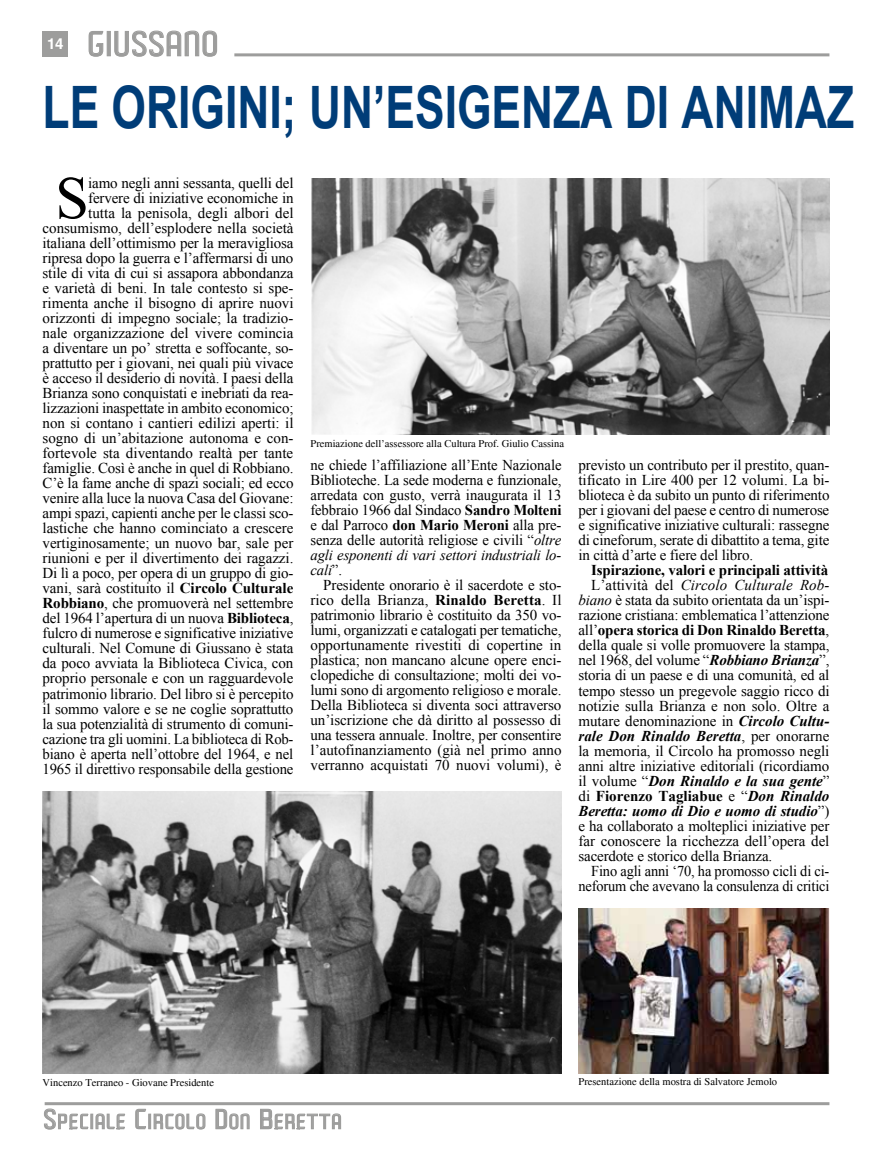
<style>
.page{position:relative;width:872px;height:1149px;background:#fff}
.page>*{position:absolute;margin:0;border:0;box-sizing:border-box;transform-origin:0 0}
.t1{font:60.3px "Times New Roman";color:#000}
.t2{font:700 58.5px "Arial";color:#003d78;scale:.76 1}
.t3{font:500 31.95px "Paragon";letter-spacing:.04em;color:#9d9d9c}
.t4{font:500 19.2px "Paragon";letter-spacing:.065em;color:#9d9d9c}
.t5{font:15px/15px "Times New Roman";letter-spacing:-.01em;color:#000;text-align:justify}
.t6{font:700 15px "Times New Roman";letter-spacing:-.01em;color:#000}
.t7{font:italic 700 15px "Times New Roman";color:#000}
.t8{font:15px "Times New Roman";letter-spacing:-.01em;color:#000;scale:.96 1}
.t9{font:italic 15px "Times New Roman";letter-spacing:.005em;color:#000}
.t10{font:10.5px "Times";color:#000}
.s1{font-weight:700}
.s2{font-style:italic}
.s3{font-style:normal}
.s4{font-weight:400}
.s5{font-weight:700;font-style:italic}
.s6{font-weight:400;font-style:normal}
.s7{font-size:25.5px}
</style>
<div class="page">
<hr style="left:45px;top:1101px;width:784px;height:3px;background:#9d9d9c">
<div style="left:43px;top:31px;width:25px;height:25px;background:#9d9d9c"></div>
<hr style="left:234px;top:53px;width:595px;height:3px;background:#9d9d9c">
<svg style="left:88px;top:31px;width:16px;height:26px"></svg>
<div style="left:107px;top:31px;width:4px;height:25px;border:1px solid #9d9d9c"></div>
<svg style="left:114px;top:30px;width:104px;height:27px"></svg>
<svg style="left:44px;top:1108px;width:81px;height:21px"></svg>
<svg style="left:135px;top:1108px;width:11px;height:21px"></svg>
<div style="left:148px;top:1113px;width:3px;height:15px;border:1px solid #9d9d9c"></div>
<svg style="left:153px;top:1113px;width:53px;height:16px"></svg>
<svg style="left:215px;top:1108px;width:35px;height:21px"></svg>
<svg style="left:260px;top:1108px;width:82px;height:21px"></svg>
<img style="left:43px;top:791px;width:518px;height:282px">
<img style="left:311px;top:178px;width:518px;height:256px">
<img style="left:579px;top:908px;width:250px;height:164px">
<h3 class="t3" style="left:47px;top:31px;width:172px"><sup>14</sup> GIUSSANO</h3>
<h2 class="t2" style="left:43px;top:68px;width:1069px">LE ORIGINI; UN’ESIGENZA DI ANIMAZ</h2>
<h1 class="t1" style="left:55px;top:157px;width:35px">S</h1>
<p class="t5" style="left:43px;top:175px;width:252px;text-align:right">iamo negli anni sessanta, quelli del<br>fervere di iniziative economiche in<br>tutta la penisola, degli albori del consumismo, dell’esplodere nella società italiana dell’ottimismo per la meravigliosa ripresa dopo la guerra e l’affermarsi di uno stile di vita di cui si assapora abbondanza e varietà di beni. In tale contesto si spe&shy;rimenta anche il bisogno di aprire nuovi orizzonti di impegno sociale; la tradizio&shy;nale organizzazione del vivere comincia a diventare un po’ stretta e soffocante, so&shy;prattutto per i giovani, nei quali più vivace è acceso il desiderio di novità. I paesi della Brianza sono conquistati e inebriati da rea&shy;lizzazioni inaspettate in ambito economico; non si contano i cantieri edilizi aperti: il sogno di un’abitazione autonoma e con&shy;fortevole sta diventando realtà per tante famiglie. Così è anche in quel di Robbiano.<br>C’è la fame anche di spazi sociali; ed ecco venire alla luce la nuova Casa del Giovane: ampi spazi, capienti anche per le classi sco&shy;lastiche che hanno cominciato a crescere vertiginosamente; un nuovo bar, sale per riunioni e per il divertimento dei ragazzi.<br>Di lì a poco, per opera di un gruppo di gio&shy;vani, sarà costituito il <span class="s1">Circolo Culturale Robbiano</span>, che promuoverà nel settembre del 1964 l’apertura di un nuova <span class="s1">Biblioteca</span>, fulcro di numerose e significative iniziative culturali. Nel Comune di Giussano è stata da poco avviata la Biblioteca Civica, con proprio personale e con un ragguardevole patrimonio librario. Del libro si è percepito il sommo valore e se ne coglie soprattutto la sua potenzialità di strumento di comuni&shy;cazione tra gli uomini. La biblioteca di Rob&shy;biano è aperta nell’ottobre del 1964, e nel 1965 il direttivo responsabile della gestione</p>
<p class="t10" style="left:310px;top:437px;width:255px">Premiazione dell’assessore alla Cultura Prof. Giulio Cassina</p>
<p class="t5" style="left:310px;top:457px;width:252px">ne chiede l’affiliazione all’Ente Nazionale Biblioteche. La sede moderna e funzionale, arredata con gusto, verrà inaugurata il 13 febbraio 1966 dal Sindaco <span class="s1">Sandro Molteni </span>e dal Parroco <span class="s1">don Mario Meroni</span> alla pre&shy;senza delle autorità religiose e civili “<span class="s2">oltre agli esponenti di vari settori industriali lo&shy;cali</span>”.</p>
<p class="t5" style="left:310px;top:577px;width:252px;text-indent:13px">Presidente onorario è il sacerdote e sto&shy;rico della Brianza, <span class="s1">Rinaldo Beretta</span>. Il patrimonio librario è costituito da 350 vo&shy;lumi, organizzati e catalogati per tematiche, opportunamente rivestiti di copertine in plastica; non mancano alcune opere enci&shy;clopediche di consultazione; molti dei vo&shy;lumi sono di argomento religioso e morale.<br>Della Biblioteca si diventa soci attraverso un’iscrizione che dà diritto al possesso di una tessera annuale. Inoltre, per consentire l’autofinanziamento (già nel primo anno verranno acquistati 70 nuovi volumi), è</p>
<p class="t5" style="left:578px;top:457px;width:252px">previsto un contributo per il prestito, quan&shy;tificato in Lire 400 per 12 volumi. La bi&shy;blioteca è da subito un punto di riferimento per i giovani del paese e centro di numerose e significative iniziative culturali: rassegne di cineforum, serate di dibattito a tema, gite in città d’arte e fiere del libro.</p>
<p class="t6" style="left:591px;top:560px;width:238px">Ispirazione, valori e principali attività</p>
<p class="t9" style="left:591px;top:575px;width:240px"><span class="s3">L’attività del</span> Circolo Culturale Rob-</p>
<p class="t5" style="left:578px;top:592px;width:252px"><span class="s2">biano</span> è stata da subito orientata da un’ispi-</p>
<p class="t5" style="left:578px;top:607px;width:252px">razione cristiana: emblematica l’attenzione</p>
<p class="t6" style="left:578px;top:620px;width:252px"><span class="s4">all’</span>opera storica di Don Rinaldo Beretta<span class="s4">,</span></p>
<p class="t5" style="left:578px;top:637px;width:252px">della quale si volle promuovere la stampa,</p>
<p class="t5" style="left:578px;top:652px;width:252px">nel 1968, del volume “<span class="s5">Robbiano Brianza</span>”,</p>
<p class="t5" style="left:578px;top:667px;width:252px">storia di un paese e di una comunità, ed al</p>
<p class="t5" style="left:578px;top:682px;width:252px">tempo stesso un pregevole saggio ricco di</p>
<p class="t5" style="left:578px;top:697px;width:252px">notizie sulla Brianza e non solo. Oltre a</p>
<p class="t5" style="left:578px;top:712px;width:252px">mutare denominazione in <span class="s5">Circolo Cultu-</span></p>
<p class="t7" style="left:578px;top:724px;width:252px">rale Don Rinaldo Beretta<span class="s6">, per onorarne</span></p>
<p class="t5" style="left:578px;top:742px;width:252px">la memoria, il Circolo ha promosso negli</p>
<p class="t5" style="left:578px;top:757px;width:252px">anni altre iniziative editoriali (ricordiamo</p>
<p class="t7" style="left:578px;top:769px;width:252px"><span class="s6">il volume “</span>Don Rinaldo e la sua gente<span class="s6">”</span></p>
<p class="t6" style="left:578px;top:785px;width:252px"><span class="s4">di</span> Fiorenzo Tagliabue <span class="s4">e “</span><span class="s2">Don Rinaldo</span></p>
<p class="t7" style="left:578px;top:799px;width:252px">Beretta: uomo di Dio e uomo di studio<span class="s6">”)</span></p>
<p class="t5" style="left:578px;top:817px;width:252px">e ha collaborato a molteplici iniziative per</p>
<p class="t5" style="left:578px;top:832px;width:252px">far conoscere la ricchezza dell’opera del</p>
<p class="t5" style="left:578px;top:847px;width:195px">sacerdote e storico della Brianza.</p>
<p class="t8" style="left:591px;top:860px;width:250px">Fino agli anni ‘70, ha promosso cicli di ci-</p>
<p class="t8" style="left:578px;top:875px;width:263px">neforum che avevano la consulenza di critici</p>
<p class="t10" style="left:43px;top:1076px;width:173px">Vincenzo Terraneo - Giovane Presidente</p>
<p class="t4" style="left:44px;top:1113px;width:299px"><span class="s7">S</span>PECIALE <span class="s7">C</span>IRCOLO <span class="s7">D</span>ON <span class="s7">B</span>ERETTA</p>
<p class="t10" style="left:578px;top:1075px;width:200px">Presentazione della mostra di Salvatore Jemolo</p>
</div>
